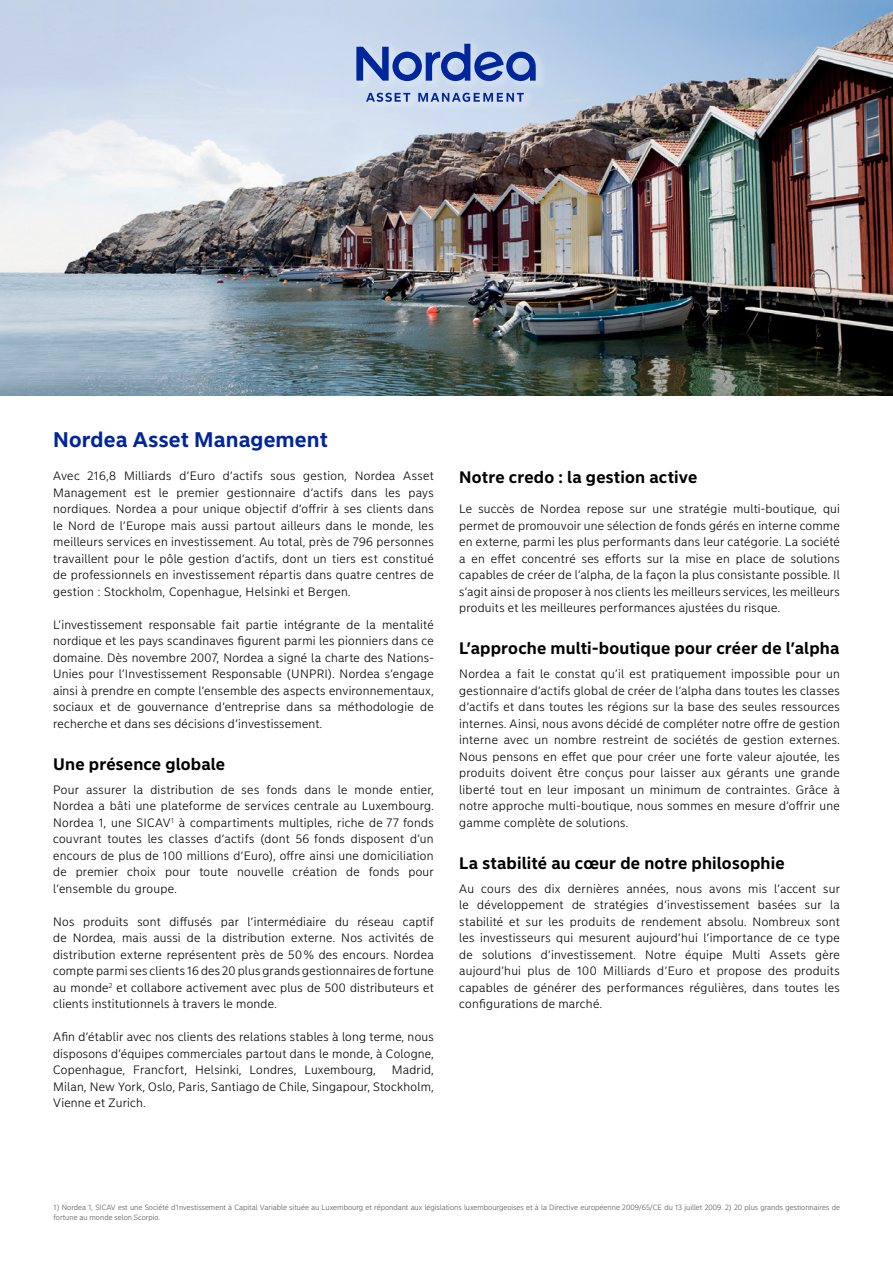
<style>
.page{position:relative;width:893px;height:1263px;background:#fff}
.page>*{position:absolute;margin:0;border:0;box-sizing:border-box;transform-origin:0 0}
.t1{font:700 21px "Nordea Sans Small";letter-spacing:.005em;color:#00269b}
.t2{font:700 16.5px "Nordea Sans Small";letter-spacing:.01em;color:#000}
.t3{font:300 12px/16.5px "Nordea Sans Small";letter-spacing:.02em;color:#000;text-align:justify}
.t4{font:300 7.5px/10.5px "Nordea Sans Small";color:#58595b}
</style>
<div class="page">
<img style="left:0;top:0;width:893px;height:395px">
<div style="left:352px;top:38px;width:196px;height:74px;background:#fff;opacity:.24"></div>
<svg style="left:356px;top:44px;width:180px;height:37px;background:#738cc9"></svg>
<svg style="left:366px;top:93px;width:44px;height:9px"></svg>
<svg style="left:418px;top:93px;width:106px;height:9px"></svg>
<h1 class="t1" style="left:53px;top:427px;width:276px">Nordea Asset Management</h1>
<p class="t3" style="left:53px;top:468px;width:382px">Avec 216,8 Milliards d’Euro d’actifs sous gestion, Nordea Asset Management est le premier gestionnaire d’actifs dans les pays nordiques. Nordea a pour unique objectif d’offrir à ses clients dans le Nord de l’Europe mais aussi partout ailleurs dans le monde, les meilleurs services en investissement. Au total, près de 796 personnes travaillent pour le pôle gestion d’actifs, dont un tiers est constitué de professionnels en investissement répartis dans quatre centres de gestion : Stockholm, Copenhague, Helsinki et Bergen.</p>
<p class="t3" style="left:53px;top:616px;width:382px">L’investissement responsable fait partie intégrante de la mentalité nordique et les pays scandinaves figurent parmi les pionniers dans ce domaine. Dès novembre 2007, Nordea a signé la charte des Nations-Unies pour l’Investissement Responsable (UNPRI). Nordea s’engage ainsi à prendre en compte l’ensemble des aspects environnementaux, sociaux et de gouvernance d’entreprise dans sa méthodologie de recherche et dans ses décisions d’investissement.</p>
<h2 class="t2" style="left:53px;top:754px;width:174px">Une présence globale</h2>
<p class="t3" style="left:53px;top:781px;width:382px">Pour assurer la distribution de ses fonds dans le monde entier, Nordea a bâti une plateforme de services centrale au Luxembourg.<br>Nordea 1, une SICAV<sup>1</sup> à compartiments multiples, riche de 77 fonds couvrant toutes les classes d’actifs (dont 56 fonds disposent d’un encours de plus de 100 millions d’Euro), offre ainsi une domiciliation de premier choix pour toute nouvelle création de fonds pour l’ensemble du groupe.</p>
<p class="t3" style="left:53px;top:913px;width:382px">Nos produits sont diffusés par l’intermédiaire du réseau captif de Nordea, mais aussi de la distribution externe. Nos activités de distribution externe représentent près de 50 % des encours. Nordea compte parmi ses clients 16 des 20 plus grands gestionnaires de fortune au monde<sup>2</sup> et collabore activement avec plus de 500 distributeurs et clients institutionnels à travers le monde.</p>
<p class="t3" style="left:53px;top:1029px;width:382px">Afin d’établir avec nos clients des relations stables à long terme, nous disposons d’équipes commerciales partout dans le monde, à Cologne, Copenhague, Francfort, Helsinki, Londres, Luxembourg,</p>
<p class="t3" style="left:53px;top:1062px;width:382px;text-indent:339px">Madrid, Milan, New York, Oslo, Paris, Santiago de Chile, Singapour, Stockholm, Vienne et Zurich.</p>
<h2 class="t2" style="left:459px;top:467px;width:240px">Notre credo : la gestion active</h2>
<p class="t3" style="left:459px;top:501px;width:382px">Le succès de Nordea repose sur une stratégie multi-boutique, qui permet de promouvoir une sélection de fonds gérés en interne comme en externe, parmi les plus performants dans leur catégorie. La société a en effet concentré ses efforts sur la mise en place de solutions capables de créer de l’alpha, de la façon la plus consistante possible. Il s’agit ainsi de proposer à nos clients les meilleurs services, les meilleurs produits et les meilleures performances ajustées du risque.</p>
<h2 class="t2" style="left:459px;top:638px;width:382px">L’approche multi-boutique pour créer de l’alpha</h2>
<p class="t3" style="left:459px;top:666px;width:382px">Nordea a fait le constat qu’il est pratiquement impossible pour un gestionnaire d’actifs global de créer de l’alpha dans toutes les classes d’actifs et dans toutes les régions sur la base des seules ressources internes. Ainsi, nous avons décidé de compléter notre offre de gestion interne avec un nombre restreint de sociétés de gestion externes.<br>Nous pensons en effet que pour créer une forte valeur ajoutée, les produits doivent être conçus pour laisser aux gérants une grande liberté tout en leur imposant un minimum de contraintes. Grâce à notre approche multi-boutique, nous sommes en mesure d’offrir une gamme complète de solutions.</p>
<h2 class="t2" style="left:459px;top:853px;width:327px">La stabilité au cœur de notre philosophie</h2>
<p class="t3" style="left:459px;top:880px;width:382px">Au cours des dix dernières années, nous avons mis l’accent sur le développement de stratégies d’investissement basées sur la stabilité et sur les produits de rendement absolu. Nombreux sont les investisseurs qui mesurent aujourd’hui l’importance de ce type de solutions d’investissement. Notre équipe Multi Assets gère aujourd’hui plus de 100 Milliards d’Euro et propose des produits capables de générer des performances régulières, dans toutes les configurations de marché.</p>
<p class="t4" style="left:54px;top:1202px;width:788px">1) Nordea 1, SICAV est une Société d‘Investissement à Capital Variable située au Luxembourg et répondant aux législations luxembourgeoises et à la Directive européenne 2009/65/CE du 13 juillet 2009. 2) 20 plus grands gestionnaires de fortune au monde selon Scorpio.</p>
</div>
